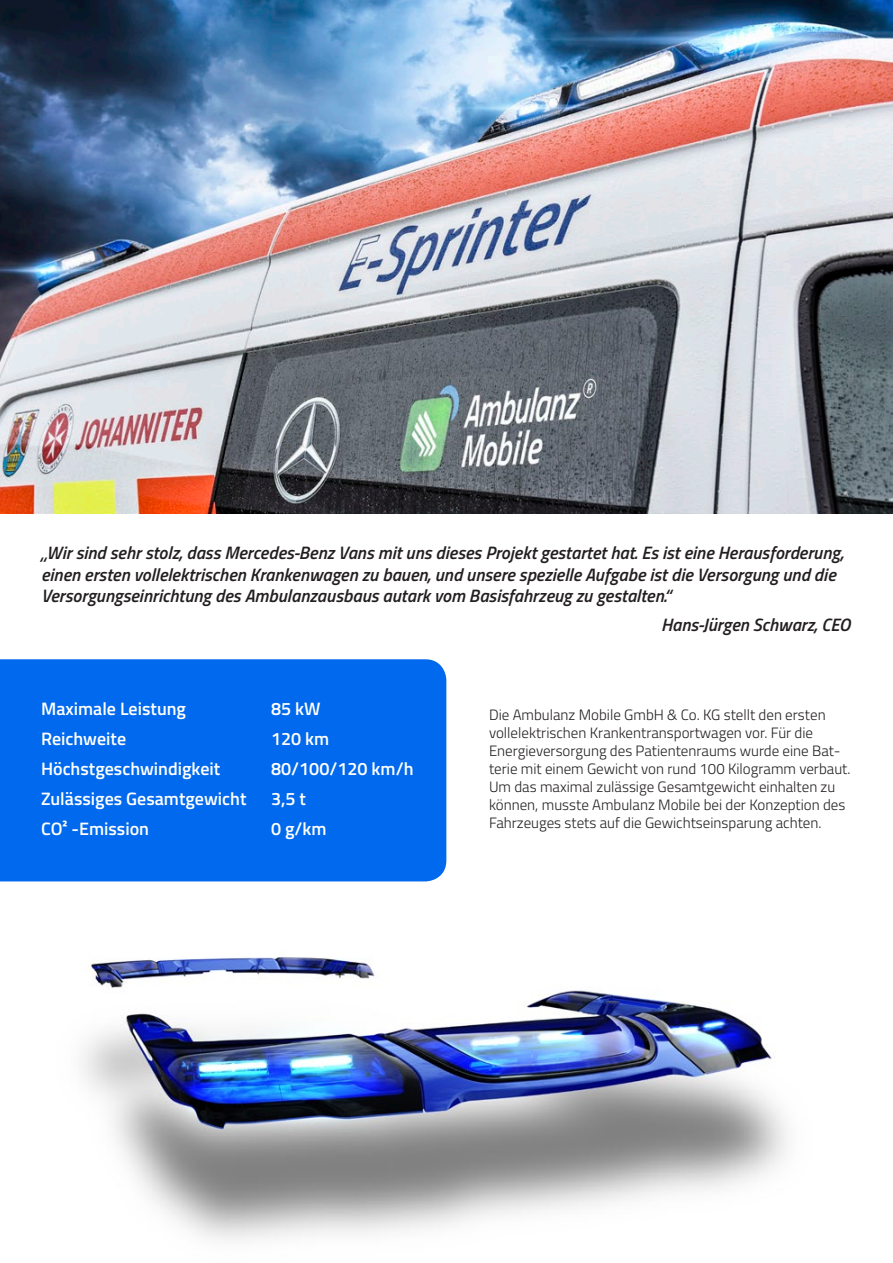
<style>
.page{position:relative;width:893px;height:1263px;background:#fff}
.page>*{position:absolute;margin:0;border:0;box-sizing:border-box;transform-origin:0 0}
.t1{font:italic 600 18px/21.6px "Titillium";color:#231f20}
.t2{font:600 18px/30px "Titillium";color:#fff}
.t3{font:300 15px/18px "Titillium";color:#231f20}
</style>
<div class="page">
<img style="left:0;top:0;width:893px;height:513px">
<img style="left:82px;top:957px;width:705px;height:283px">
<div style="left:0;top:659px;width:447px;height:223px;background:#0069ed"></div>
<p class="t1" style="left:41px;top:541px;width:804px">„Wir sind sehr stolz, dass Mercedes-Benz Vans mit uns dieses Projekt gestartet hat. Es ist eine Herausforderung, einen ersten vollelektrischen Krankenwagen zu bauen, und unsere spezielle Aufgabe ist die Versorgung und die<br>Versorgungseinrichtung des Ambulanzausbaus autark vom Basisfahrzeug zu gestalten.“</p>
<p class="t1" style="left:661px;top:613px;width:191px">Hans-Jürgen Schwarz, CEO</p>
<p class="t2" style="left:41px;top:693px;width:207px">Maximale Leistung<br>Reichweite<br>Höchstgeschwindigkeit<br>Zulässiges Gesamtgewicht<br>CO² -Emission</p>
<p class="t2" style="left:271px;top:693px;width:144px">85 kW<br>120 km<br>80/100/120 km/h<br>3,5 t<br>0 g/km</p>
<p class="t3" style="left:489px;top:705px;width:363px">Die Ambulanz Mobile GmbH &amp; Co. KG stellt den ersten vollelektrischen Krankentransportwagen vor. Für die Energieversorgung des Patientenraums wurde eine Bat&shy;terie mit einem Gewicht von rund 100 Kilogramm verbaut.<br>Um das maximal zulässige Gesamtgewicht einhalten zu können, musste Ambulanz Mobile bei der Konzeption des Fahrzeuges stets auf die Gewichtseinsparung achten.</p>
</div>
